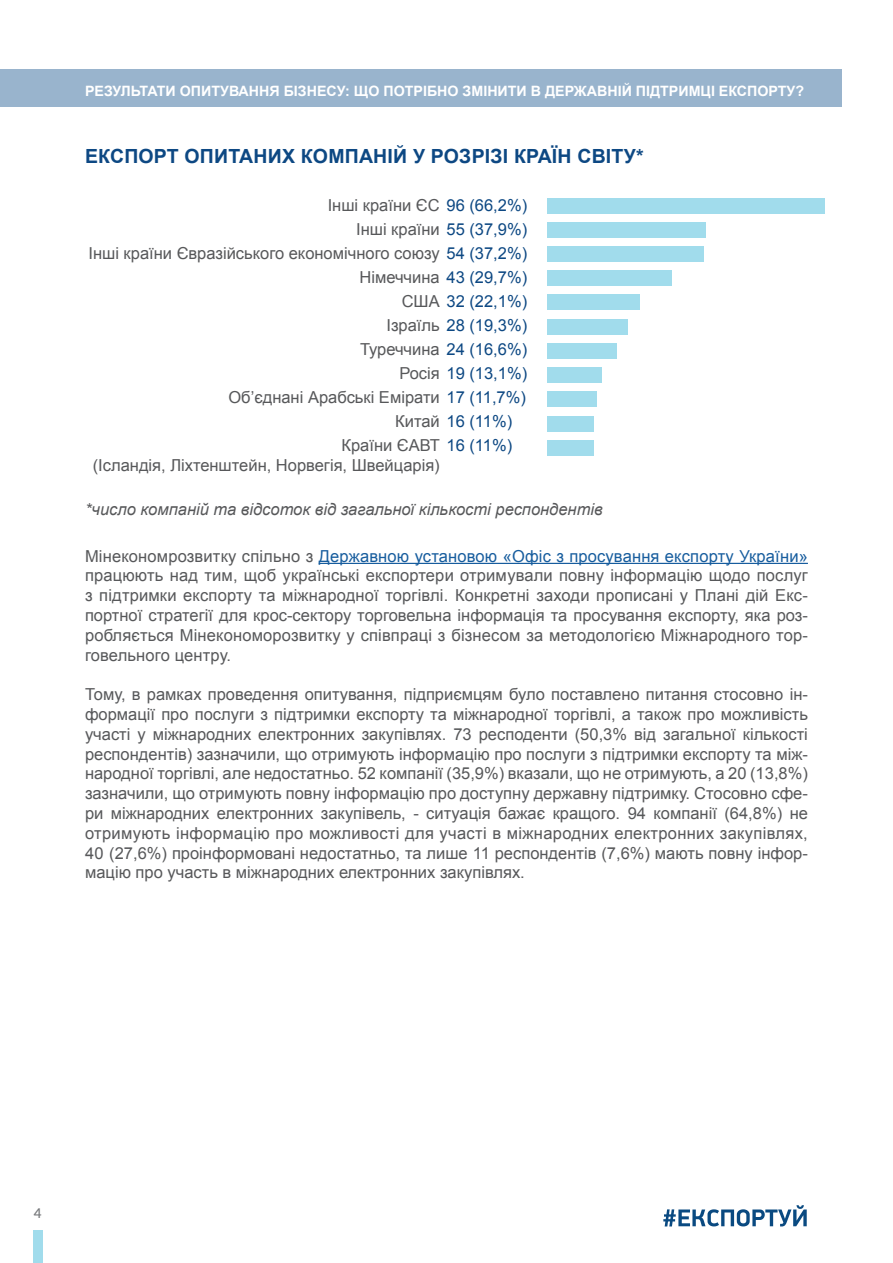
<style>
.page{position:relative;width:893px;height:1263px;background:#fff}
.page>*{position:absolute;margin:0;border:0;box-sizing:border-box;transform-origin:0 0}
.t1{font:700 19.5px "Arial";letter-spacing:.01em;color:#0d4883}
.t2{font:16.5px/19.8px "Arial";color:#57585a;text-align:justify}
.t3{font:italic 16.5px "Arial";color:#57585a}
.t4{font:16.5px "Arial";color:#0d4883}
.t5{font:700 14.25px "Arial";color:#fff}
.t6{font:600 13.5px "Lato";color:#76787b}
.s1{color:#0d4883}
.s2{color:#57585a}
.s3{color:#175d9e}
</style>
<div class="page">
<div style="left:33px;top:1230px;width:10px;height:33px;background:#a1dcec"></div>
<hr style="left:892px;top:70px;width:1px;height:37px;background:#99b4cd">
<div style="left:0;top:69px;width:842px;height:38px;background:#99b4cd"></div>
<svg style="left:663px;top:1205px;width:144px;height:21px"></svg>
<hr style="left:319px;top:563px;width:489px;height:1px;background:#175d9e">
<div style="left:547px;top:198px;width:278px;height:15px;background:#a1dcec"></div>
<div style="left:547px;top:222px;width:159px;height:15px;background:#a1dcec"></div>
<div style="left:547px;top:246px;width:156px;height:16px;background:#a1dcec"></div>
<div style="left:547px;top:295px;width:93px;height:15px;background:#a1dcec"></div>
<div style="left:547px;top:368px;width:55px;height:15px;background:#a1dcec"></div>
<div style="left:547px;top:319px;width:81px;height:15px;background:#a1dcec"></div>
<div style="left:547px;top:343px;width:69px;height:15px;background:#a1dcec"></div>
<div style="left:547px;top:392px;width:49px;height:15px;background:#a1dcec"></div>
<div style="left:547px;top:416px;width:46px;height:15px;background:#a1dcec"></div>
<div style="left:547px;top:440px;width:46px;height:15px;background:#a1dcec"></div>
<div style="left:547px;top:271px;width:124px;height:15px;background:#a1dcec"></div>
<p class="t5" style="left:85px;top:82px;width:721px">РЕЗУЛЬТАТИ ОПИТУВАННЯ БІЗНЕСУ: ЩО ПОТРІБНО ЗМІНИТИ В ДЕРЖАВНІЙ ПІДТРИМЦІ ЕКСПОРТУ?</p>
<p class="t1" style="left:85px;top:143px;width:560px">ЕКСПОРТ ОПИТАНИХ КОМПАНІЙ У РОЗРІЗІ КРАЇН СВІТУ*</p>
<p class="t2" style="left:328px;top:196px;width:201px">Інші країни ЄС <span class="s1">96 (66,2%)</span></p>
<p class="t2" style="left:356px;top:220px;width:173px">Інші країни <span class="s1">55 (37,9%)</span></p>
<p class="t2" style="left:88px;top:244px;width:440px">Інші країни Євразійського економічного союзу <span class="s1">54 (37,2%)</span></p>
<p class="t2" style="left:359px;top:268px;width:169px">Німеччина <span class="s1">43 (29,7%)</span></p>
<p class="t4" style="left:402px;top:291px;width:127px"><span class="s2">США</span> 32 (22,1%)</p>
<p class="t4" style="left:386px;top:315px;width:142px"><span class="s2">Ізраїль</span> 28 (19,3%)</p>
<p class="t2" style="left:360px;top:340px;width:169px">Туреччина <span class="s1">24 (16,6%)</span></p>
<p class="t4" style="left:399px;top:363px;width:129px"><span class="s2">Росія</span> 19 (13,1%)</p>
<p class="t2" style="left:228px;top:388px;width:299px">Об’єднані Арабські Емірати <span class="s1">17 (11,7%)</span></p>
<p class="t4" style="left:395px;top:411px;width:119px"><span class="s2">Китай</span> 16 (11%)</p>
<p class="t2" style="left:341px;top:436px;width:172px">Країни ЄАВТ <span class="s1">16 (11%)</span></p>
<p class="t2" style="left:93px;top:456px;width:348px">(Ісландія, Ліхтенштейн, Норвегія, Швейцарія)</p>
<p class="t3" style="left:85px;top:498px;width:519px">*число компаній та відсоток від загальної кількості респондентів</p>
<p class="t2" style="left:85px;top:546px;width:724px">Мінекономрозвитку спільно з <span class="s3">Державною установою «Офіс з просування експорту України» </span>працюють над тим, щоб українські експортери отримували повну інформацію щодо послуг з підтримки експорту та міжнародної торгівлі. Конкретні заходи прописані у Плані дій Екс&shy;портної стратегії для крос-сектору торговельна інформація та просування експорту, яка роз&shy;робляється Мінекономорозвитку у співпраці з бізнесом за методологією Міжнародного тор&shy;говельного центру.</p>
<p class="t2" style="left:85px;top:685px;width:724px">Тому, в рамках проведення опитування, підприємцям було поставлено питання стосовно ін&shy;формації про послуги з підтримки експорту та міжнародної торгівлі, а також про можливість участі у міжнародних електронних закупівлях. 73 респоденти (50,3% від загальної кількості респондентів) зазначили, що отримують інформацію про послуги з підтримки експорту та між&shy;народної торгівлі, але недостатньо. 52 компанії (35,9%) вказали, що не отримують, а 20 (13,8%) зазначили, що отримують повну інформацію про доступну державну підтримку. Стосовно сфе&shy;ри міжнародних електронних закупівель, - ситуація бажає кращого. 94 компанії (64,8%) не отримують інформацію про можливості для участі в міжнародних електронних закупівлях, 40 (27,6%) проінформовані недостатньо, та лише 11 респондентів (7,6%) мають повну інфор&shy;мацію про участь в міжнародних електронних закупівлях.</p>
<p class="t6" style="left:34px;top:1203px;width:9px">4</p>
</div>
